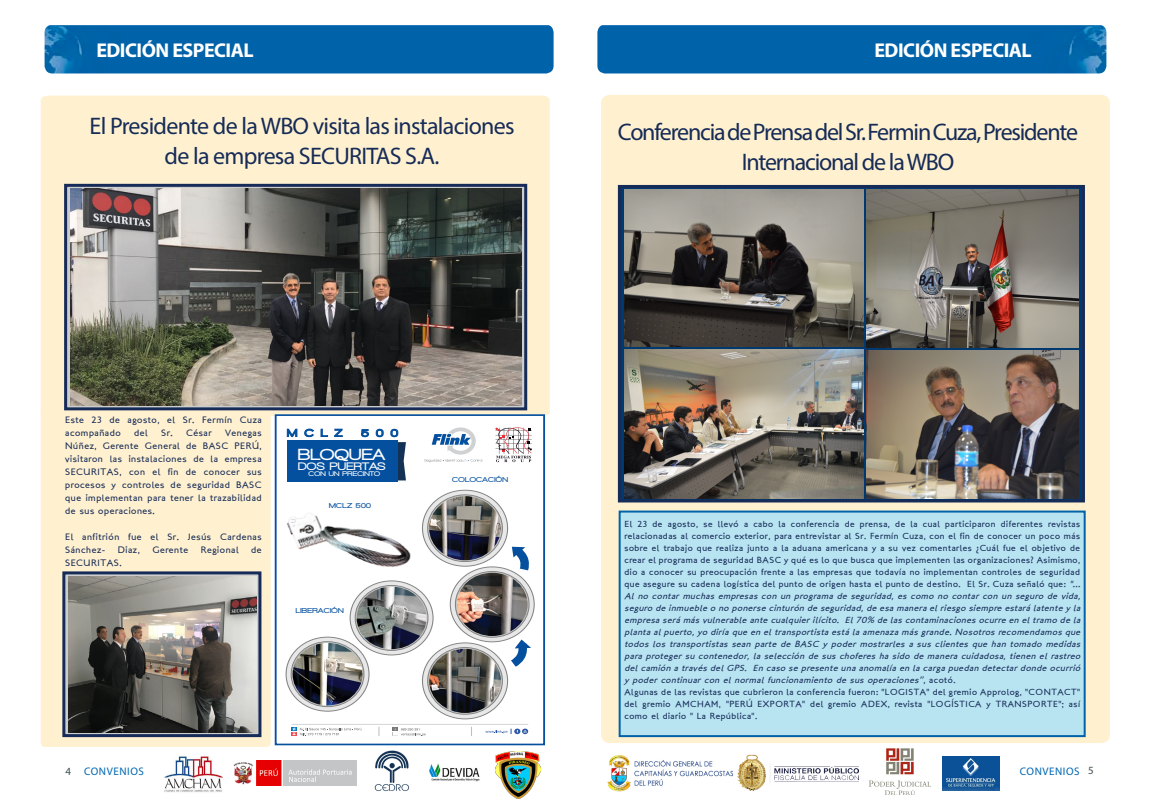
<style>
.page{position:relative;width:1151px;height:808px;background:#fff}
.page>*{position:absolute;margin:0;border:0;box-sizing:border-box;transform-origin:0 0}
.t1{font:24px/30px "Myriad Pro";letter-spacing:-.045em;color:#162b57;text-align:center}
.t2{font:700 20px "Myriad Pro";letter-spacing:-.025em;color:#fff}
.t3{font:900 16.5px "Walkway";letter-spacing:.025em;color:#fff;scale:1.12 1}
.t4{font:900 11.2px "Walkway";letter-spacing:.025em;color:#fff;scale:1.12 1}
.t5{font:11px "Myriad Pro";letter-spacing:.05em;color:#0067b2}
.t6{font:11px "Myriad Pro";color:#3e5052}
.t7{font:900 10.9px "Walkway";letter-spacing:.615em;color:#05509e;scale:1.12 1}
.t8{font:9.5px/13px "London Between";letter-spacing:.06em;color:#162b57}
.t9{font:9px/12px "London Between";letter-spacing:.06em;color:#162b57}
.t10{font:900 7.3px "Walkway";letter-spacing:.05em;color:#05509e;scale:1.12 1}
.t11{font:900 6.9px "Walkway";letter-spacing:.025em;color:#fff;scale:1.12 1}
.s1{font-style:italic}
.s2{color:#3e5052}
</style>
<div class="page">
<div style="left:41px;top:416px;width:230px;height:331px;background:#fff1d0"></div>
<div style="left:45px;top:25px;width:509px;height:48px;background:#0062a8"></div>
<div style="left:41px;top:96px;width:509px;height:320px;background:#fff1d0"></div>
<div style="left:601px;top:95px;width:509px;height:648px;background:#fff1d0;border-radius:9px"></div>
<div style="left:597px;top:25px;width:509px;height:48px;background:#0062a8"></div>
<img style="left:868px;top:748px;width:63px;height:47px">
<img style="left:607px;top:755px;width:127px;height:37px">
<img style="left:737px;top:754px;width:121px;height:36px">
<img style="left:234px;top:760px;width:123px;height:25px">
<img style="left:374px;top:750px;width:36px;height:42px">
<img style="left:165px;top:756px;width:57px;height:36px">
<img style="left:429px;top:763px;width:51px;height:19px">
<img style="left:496px;top:751px;width:45px;height:47px">
<img style="left:942px;top:757px;width:58px;height:33px">
<div style="left:619px;top:510px;width:467px;height:227px;background:#b8e4f2;border:2px solid #0062a8"></div>
<svg style="left:62px;top:571px;width:199px;height:166px;background:#606c83"></svg>
<svg style="left:64px;top:184px;width:463px;height:226px;background:#5e697e"></svg>
<img style="left:71px;top:189px;width:450px;height:216px">
<img style="left:68px;top:576px;width:188px;height:156px">
<svg style="left:618px;top:185px;width:467px;height:317px;background:#1e3c62"></svg>
<img style="left:625px;top:189px;width:238px;height:157px">
<img style="left:625px;top:349px;width:238px;height:149px">
<img style="left:866px;top:351px;width:212px;height:147px">
<img style="left:866px;top:189px;width:212px;height:158px">
<div style="left:275px;top:414px;width:270px;height:331px;border:2px solid #05509e"></div>
<svg style="left:485px;top:728px;width:43px;height:6px"></svg>
<svg style="left:292px;top:727px;width:69px;height:9px"></svg>
<svg style="left:393px;top:727px;width:33px;height:9px"></svg>
<hr style="left:292px;top:724px;width:236px;height:1px;background:#d2d3d4">
<svg style="left:424px;top:427px;width:58px;height:35px"></svg>
<svg style="left:286px;top:637px;width:83px;height:74px"></svg>
<div style="left:286px;top:637px;width:83px;height:74px;border:1px solid #818282;border-radius:50%"></div>
<div style="left:291px;top:641px;width:73px;height:66px;border:1px solid #828383;border-radius:50%"></div>
<img style="left:293px;top:643px;width:69px;height:62px">
<svg style="left:350px;top:581px;width:83px;height:74px"></svg>
<div style="left:350px;top:581px;width:83px;height:74px;border:1px solid #818282;border-radius:50%"></div>
<img style="left:357px;top:587px;width:70px;height:62px">
<img style="left:287px;top:513px;width:124px;height:54px">
<div style="left:287px;top:440px;width:111px;height:42px;background:#05509e"></div>
<svg style="left:287px;top:429px;width:10px;height:8px"></svg>
<svg style="left:305px;top:429px;width:9px;height:8px"></svg>
<svg style="left:321px;top:429px;width:7px;height:8px"></svg>
<svg style="left:334px;top:429px;width:8px;height:8px"></svg>
<svg style="left:361px;top:429px;width:8px;height:8px"></svg>
<svg style="left:376px;top:429px;width:30px;height:51px"></svg>
<svg style="left:422px;top:643px;width:86px;height:76px"></svg>
<div style="left:422px;top:643px;width:86px;height:76px;border:1px solid #818282;border-radius:50%"></div>
<img style="left:429px;top:649px;width:72px;height:64px">
<svg style="left:450px;top:567px;width:84px;height:75px"></svg>
<div style="left:450px;top:567px;width:84px;height:75px;border:1px solid #818282;border-radius:50%"></div>
<img style="left:457px;top:573px;width:71px;height:63px">
<svg style="left:422px;top:490px;width:86px;height:76px"></svg>
<div style="left:422px;top:490px;width:86px;height:76px;border:1px solid #818282;border-radius:50%"></div>
<img style="left:429px;top:496px;width:72px;height:64px">
<svg style="left:504px;top:539px;width:25px;height:40px"></svg>
<svg style="left:502px;top:635px;width:29px;height:39px"></svg>
<svg style="left:495px;top:427px;width:37px;height:35px"></svg>
<h2 class="t2" style="left:96px;top:37px;width:159px">EDICIÓN ESPECIAL</h2>
<h2 class="t2" style="left:874px;top:37px;width:159px">EDICIÓN ESPECIAL</h2>
<h1 class="t1" style="left:90px;top:111px;width:426px">El Presidente de la WBO visita las instalaciones de la empresa SECURITAS S.A.</h1>
<h1 class="t1" style="left:618px;top:117px;width:462px">Conferencia de Prensa del Sr. Fermin Cuza, Presidente<br>Internacional de la WBO</h1>
<p class="t8" style="left:65px;top:413px;width:198px">Este 23 de agosto, el Sr. Fermín Cuza acompañado</p>
<p class="t8" style="left:134px;top:426px;width:15px">del</p>
<p class="t8" style="left:161px;top:426px;width:52px">Sr. César</p>
<p class="t8" style="left:65px;top:426px;width:198px;text-align:justify;text-indent:160px">Venegas Núñez, Gerente General de BASC PERÚ, visitaron las instalaciones de la empresa SECURITAS, con el fin de conocer sus procesos y controles de seguridad BASC que implementan para tener la trazabilidad de sus operaciones.</p>
<p class="t8" style="left:65px;top:530px;width:198px">El anfitrión fue el Sr. Jesús Cardenas<br>Sánchez-</p>
<p class="t8" style="left:118px;top:543px;width:24px">Diaz,</p>
<p class="t8" style="left:152px;top:543px;width:37px">Gerente</p>
<p class="t8" style="left:201px;top:543px;width:39px">Regional</p>
<p class="t8" style="left:251px;top:543px;width:12px">de</p>
<p class="t8" style="left:65px;top:556px;width:58px">SECURITAS.</p>
<p class="t7" style="left:287px;top:427px;width:51px">MCLZ</p>
<p class="t7" style="left:362px;top:427px;width:34px">500</p>
<h3 class="t3" style="left:298px;top:445px;width:79px">BLOQUEA</h3>
<p class="t4" style="left:298px;top:460px;width:80px">DOS PUERTAS</p>
<p class="t11" style="left:309px;top:470px;width:65px">CON UN PRECINTO</p>
<p class="t10" style="left:329px;top:501px;width:39px">MCLZ 500</p>
<p class="t10" style="left:296px;top:606px;width:44px">LIBERACIÓN</p>
<p class="t10" style="left:452px;top:476px;width:51px">COLOCACIÓN</p>
<p class="t9" style="left:624px;top:518px;width:460px">El 23 de agosto, se llevó a cabo la conferencia de prensa, de la cual participaron diferentes revistas relacionadas al comercio exterior, para entrevistar al Sr. Fermín Cuza, con el fin de conocer un poco más sobre el trabajo que realiza junto a la aduana americana y a su vez comentarles ¿Cuál fue el objetivo de crear el programa de seguridad BASC y qué es lo que busca que implementen las organizaciones? Asimismo, dio a conocer su preocupación frente a las empresas que todavía no implementan controles de seguridad que asegure su cadena logística del punto de origen hasta el punto de destino. El Sr. Cuza señaló que: <span class="s1">"...<br>Al no contar muchas empresas con un programa de seguridad, es como no contar con un seguro de vida, seguro de inmueble o no ponerse cinturón de seguridad,de esa manera elriesgo siempre estará latente y la empresa será más vulnerable ante cualquierilícito. El70% de las contaminaciones ocurre en eltramo de la planta al puerto, yo diría que en el transportista está la amenaza más grande. Nosotros recomendamos que todos los transportistas sean parte de BASC y poder mostrarles a sus clientes que han tomado medidas para proteger su contenedor, la selección de sus choferes ha sido de manera cuidadosa, tienen el rastreo del camión a través del GPS. En caso se presente una anomalía en la carga puedan detectar donde ocurrió y poder continuar con el normal funcionamiento de sus operaciones”</span>, a c o t ó .<br>Algunas de las revistas que cubrieron la conferencia fueron: "LOGISTA" del gremio Approlog, "CONTACT" del gremio AMCHAM, "PERÚ EXPORTA" del gremio ADEX, revista "LOGÍSTICA y TRANSPORTE"; así como el diario " La República".</p>
<p class="t5" style="left:66px;top:764px;width:80px"><span class="s2">4</span> CONVENIOS</p>
<p class="t6" style="left:1088px;top:763px;width:7px">5</p>
<p class="t5" style="left:1020px;top:764px;width:61px">CONVENIOS</p>
</div>
